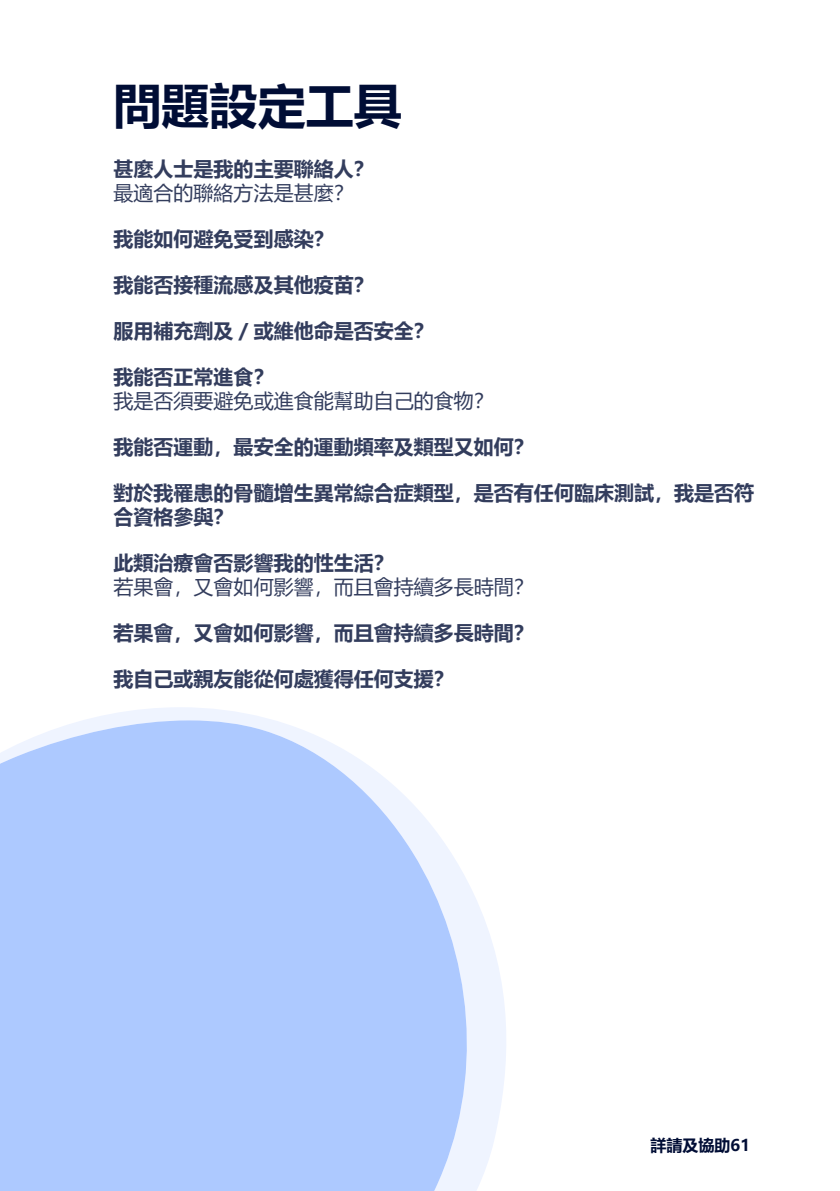
<style>
.page{position:relative;width:840px;height:1191px;background:#fff}
.page>*{position:absolute;margin:0;border:0;box-sizing:border-box;transform-origin:0 0}
.t1{font:700 48px "Microsoft Ya Hei";color:#000d35}
.t2{font:700 20px/24px "Microsoft Ya Hei";color:#333d5d}
.t3{font:20px "Microsoft Ya Hei";color:#333d5d}
.t4{font:700 16px "Microsoft Ya Hei";color:#000d35}
</style>
<div class="page">
<svg style="left:99px;top:707px;width:407px;height:456px"></svg>
<svg style="left:0;top:717px;width:487px;height:474px;background:#b8d0ff"></svg>
<p class="t1" style="left:113px;top:73px;width:289px">問題設定工具</p>
<p class="t2" style="left:113px;top:156px;width:261px">甚麼人士是我的主要聯絡人？</p>
<p class="t3" style="left:113px;top:179px;width:241px">最適合的聯絡方法是甚麼？</p>
<p class="t2" style="left:113px;top:226px;width:221px">我能如何避免受到感染？</p>
<p class="t2" style="left:113px;top:272px;width:261px">我能否接種流感及其他疫苗？</p>
<p class="t2" style="left:113px;top:318px;width:321px">服用補充劑及／或維他命是否安全？</p>
<p class="t2" style="left:113px;top:364px;width:161px">我能否正常進食？</p>
<p class="t3" style="left:113px;top:387px;width:381px">我是否須要避免或進食能幫助自己的食物？</p>
<p class="t2" style="left:113px;top:434px;width:421px">我能否運動，最安全的運動頻率及類型又如何？</p>
<p class="t2" style="left:113px;top:480px;width:641px">對於我罹患的骨髓增生異常綜合症類型，是否有任何臨床測試，我是否符合資格參與？</p>
<p class="t2" style="left:113px;top:550px;width:281px">此類治療會否影響我的性生活？</p>
<p class="t3" style="left:113px;top:573px;width:421px">若果會，又會如何影響，而且會持續多長時間？</p>
<p class="t2" style="left:113px;top:620px;width:421px">若果會，又會如何影響，而且會持續多長時間？</p>
<p class="t2" style="left:113px;top:666px;width:341px">我自己或親友能從何處獲得任何支援？</p>
<p class="t4" style="left:650px;top:1134px;width:101px">詳請及協助61</p>
</div>
